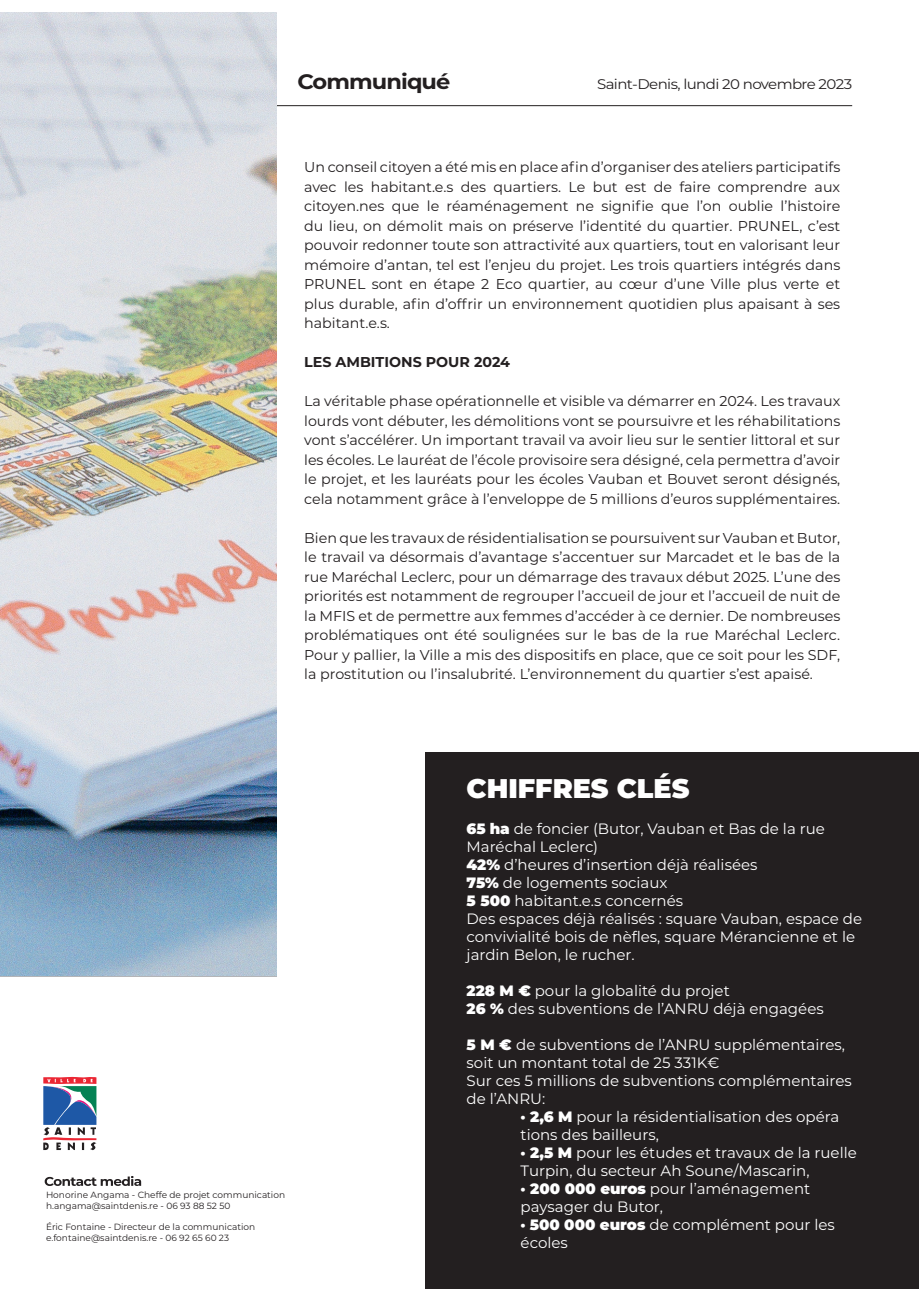
<style>
.page{position:relative;width:919px;height:1289px;background:#fff}
.page>*{position:absolute;margin:0;border:0;box-sizing:border-box;transform-origin:0 0}
.t1{font:900 27px "Montserrat";color:#fff}
.t2{font:700 20.85px "Montserrat";letter-spacing:-.04em;color:#231f20;scale:1.08 1}
.t3{font:15px/18px "Montserrat";color:#fff}
.t4{font:14.25px/19.5px "Montserrat";color:#231f20;text-align:justify}
.t5{font:700 14.25px "Montserrat";color:#231f20}
.t6{font:13.95px "Montserrat";letter-spacing:-.04em;color:#231f20;scale:1.08 1}
.t7{font:9px/10.8px "Montserrat";color:#231f20}
.s1{font-weight:900}
</style>
<div class="page">
<svg style="left:45px;top:1176px;width:96px;height:9px"></svg>
<svg style="left:43px;top:1076px;width:53px;height:74px"></svg>
<img style="left:0;top:13px;width:276px;height:962px">
<div style="left:425px;top:753px;width:493px;height:535px;background:#231f20"></div>
<hr style="left:276px;top:105px;width:576px;height:1px;background:#231f20">
<h2 class="t2" style="left:297px;top:67px;width:143px">Communiqué</h2>
<p class="t6" style="left:597px;top:74px;width:238px">Saint-Denis, lundi 20 novembre 2023</p>
<p class="t4" style="left:304px;top:157px;width:537px">Un conseil citoyen a été mis en place afin d’organiser des ateliers participatifs avec les habitant.e.s des quartiers. Le but est de faire comprendre aux citoyen.nes que le réaménagement ne signifie que l’on oublie l’histoire du lieu, on démolit mais on préserve l’identité du quartier. PRUNEL, c’est pouvoir redonner toute son attractivité aux quartiers, tout en valorisant leur mémoire d’antan, tel est l’enjeu du projet. Les trois quartiers intégrés dans PRUNEL sont en étape 2 Eco quartier, au cœur d’une Ville plus verte et plus durable, afin d’offrir un environnement quotidien plus apaisant à ses habitant.e.s.</p>
<p class="t5" style="left:304px;top:352px;width:207px">LES AMBITIONS POUR 2024</p>
<p class="t4" style="left:304px;top:391px;width:537px">La véritable phase opérationnelle et visible va démarrer en 2024. Les travaux lourds vont débuter, les démolitions vont se poursuivre et les réhabilitations vont s’accélérer. Un important travail va avoir lieu sur le sentier littoral et sur les écoles. Le lauréat de l’école provisoire sera désigné, cela permettra d’avoir le projet, et les lauréats pour les écoles Vauban et Bouvet seront désignés, cela notamment grâce à l’enveloppe de 5 millions d’euros supplémentaires.</p>
<p class="t4" style="left:304px;top:527px;width:537px">Bien que les travaux de résidentialisation se poursuivent sur Vauban et Butor, le travail va désormais d’avantage s’accentuer sur Marcadet et le bas de la rue Maréchal Leclerc, pour un démarrage des travaux début 2025. L’une des priorités est notamment de regrouper l’accueil de jour et l’accueil de nuit de la MFIS et de permettre aux femmes d’accéder à ce dernier. De nombreuses problématiques ont été soulignées sur le bas de la rue Maréchal Leclerc.<br>Pour y pallier, la Ville a mis des dispositifs en place, que ce soit pour les SDF, la prostitution ou l’insalubrité. L’environnement du quartier s’est apaisé.</p>
<p class="t7" style="left:46px;top:1188px;width:241px">Honorine Angama - Cheffe de projet communication h.angama@saintdenis.re - 06 93 88 52 50</p>
<p class="t7" style="left:46px;top:1221px;width:211px">Éric Fontaine - Directeur de la communication e.fontaine@saintdenis.re - 06 92 65 60 23</p>
<h1 class="t1" style="left:466px;top:767px;width:224px">CHIFFRES CLÉS</h1>
<p class="t3" style="left:466px;top:818px;width:397px"><span class="s1">65 ha</span> de foncier (Butor, Vauban et Bas de la rue Maréchal Leclerc)<br><span class="s1">42%</span> d’heures d’insertion déjà réalisées<br><span class="s1">75%</span> de logements sociaux<br><span class="s1">5 500</span> habitant.e.s concernés<br>Des espaces déjà réalisés : square Vauban, espace de convivialité bois de nèfles, square Mérancienne et le jardin Belon, le rucher.</p>
<p class="t3" style="left:466px;top:980px;width:358px"><span class="s1">228 M €</span> pour la globalité du projet<br><span class="s1">26 %</span> des subventions de l’ANRU déjà engagées</p>
<p class="t3" style="left:466px;top:1034px;width:387px"><span class="s1">5 M €</span> de subventions de l’ANRU supplémentaires, soit un montant total de 25 331K€<br>Sur ces 5 millions de subventions complémentaires de l’ANRU:</p>
<p class="t3" style="left:520px;top:1106px;width:338px"><span class="s1">· 2,6 M</span> pour la résidentialisation des opéra tions des bailleurs,<br><span class="s1">· 2,5 M</span> pour les études et travaux de la ruelle<br>Turpin, du secteur Ah Soune/Mascarin,<br><span class="s1">· 200 000 euros</span> pour l’aménagement paysager du Butor,<br><span class="s1">· 500 000 euros</span> de complément pour les écoles</p>
</div>
